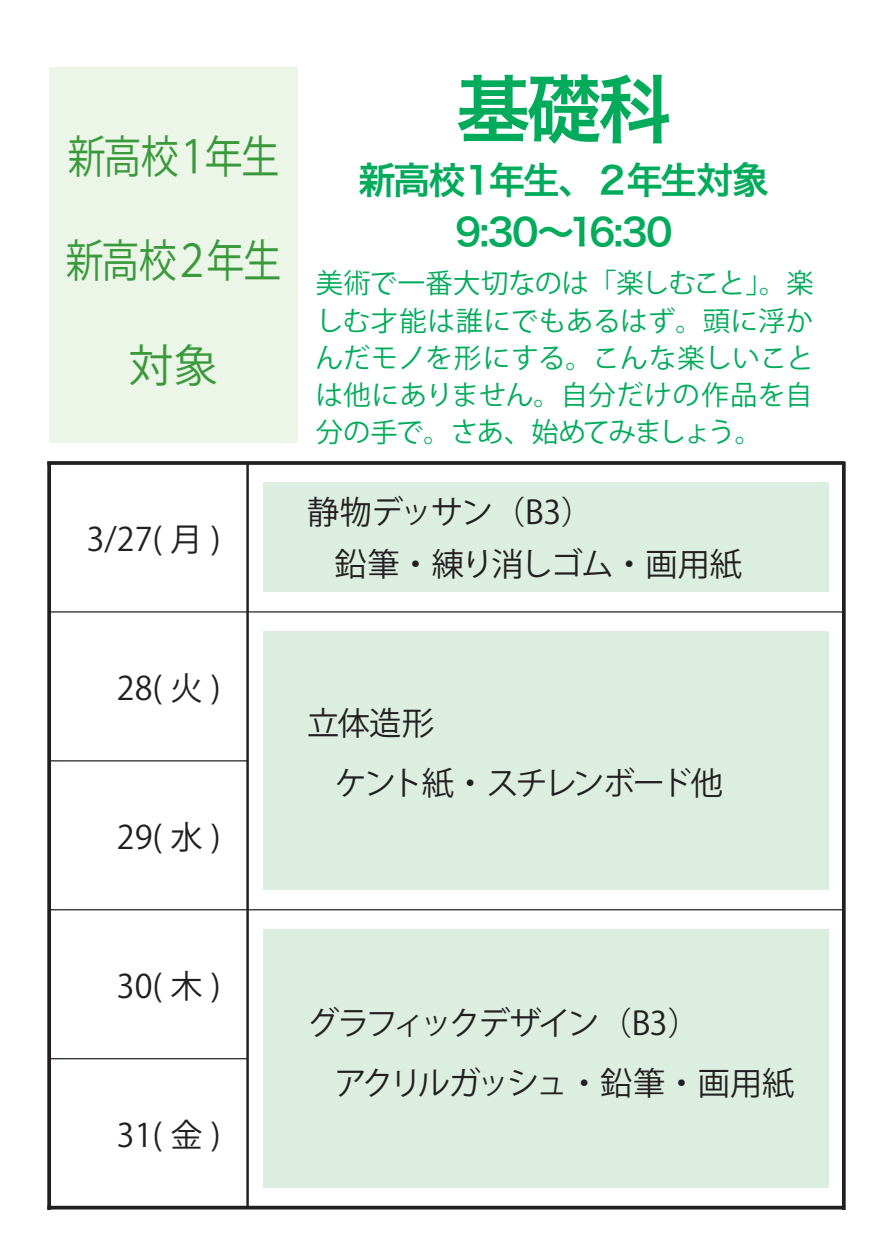
<style>
.page{position:relative;width:893px;height:1251px;background:#fff}
.page>*{position:absolute;margin:0;border:0;box-sizing:border-box;transform-origin:0 0}
.t1{font:74.55px "Hira Kaku Pro W6";color:#00ab5b}
.t2{font:44.8px "Koz Go Pro";letter-spacing:-.06em;color:#3a9a3b;scale:.85 1}
.t3{font:44.8px "Koz Go Pro";letter-spacing:-.06em;color:#3a9a3b}
.t4{font:37.1px/52.1px "Hira Kaku Pro W6";letter-spacing:-.07em;color:#00ab5b;text-align:center}
.t5{font:32.2px/52.1px "Koz Go Pro";letter-spacing:-.065em;color:#231f20}
.t6{font:32.2px/59.5px "Koz Go Pro";letter-spacing:-.095em;color:#231f20}
.t7{font:27.3px/37.1px "Koz Go Pro";letter-spacing:.005em;color:#00ab5b;text-align:justify}
</style>
<div class="page">
<svg style="left:47px;top:463px;width:4px;height:744px;fill:#231f20"></svg>
<div style="left:263px;top:482px;width:565px;height:110px;background:#dceee0"></div>
<div style="left:263px;top:631px;width:565px;height:258px;background:#dceee0"></div>
<div style="left:263px;top:929px;width:565px;height:258px;background:#dceee0"></div>
<hr style="left:49px;top:611px;width:794px;height:1px;background:#231f20">
<svg style="left:49px;top:461px;width:794px;height:4px;fill:#231f20"></svg>
<hr style="left:246px;top:463px;width:3px;height:744px;background:#231f20">
<svg style="left:842px;top:463px;width:4px;height:744px;fill:#231f20"></svg>
<hr style="left:49px;top:760px;width:199px;height:1px;background:#231f20">
<hr style="left:49px;top:908px;width:794px;height:2px;background:#231f20">
<hr style="left:49px;top:1057px;width:199px;height:2px;background:#231f20">
<svg style="left:49px;top:1205px;width:794px;height:4px;fill:#231f20"></svg>
<div style="left:50px;top:67px;width:248px;height:375px;background:#ebf5e8"></div>
<h2 class="t2" style="left:68px;top:127px;width:251px">新高校１年生</h2>
<h2 class="t2" style="left:66px;top:232px;width:255px">新高校２年生</h2>
<h2 class="t3" style="left:129px;top:336px;width:91px">対象</h2>
<p class="t5" style="left:87px;top:513px;width:135px">3/27( 月 )</p>
<h1 class="t1" style="left:456px;top:41px;width:217px">基礎科</h1>
<h3 class="t4" style="left:358px;top:152px;width:412px">新高校１年生、２年生対象<br>9:30～16:30</h3>
<p class="t7" style="left:316px;top:265px;width:499px">美術で一番大切なのは「楽しむこと」。楽しむ才能は誰にでもあるはず。頭に浮かんだモノを形にする。こんな楽しいことは他にありません。自分だけの作品を自分の手で。さあ、始めてみましょう。</p>
<p class="t5" style="left:334px;top:487px;width:409px;text-indent:-27px">静物デッサン（B3）<br>鉛筆・練り消しゴム・画用紙</p>
<p class="t5" style="left:117px;top:662px;width:105px">28( 火 )</p>
<p class="t5" style="left:117px;top:811px;width:105px">29( 水 )</p>
<p class="t5" style="left:334px;top:694px;width:390px;line-height:59.5px;text-indent:-27px">立体造形<br>ケント紙・スチレンボード他</p>
<p class="t5" style="left:117px;top:960px;width:105px">30( 木 )</p>
<p class="t5" style="left:117px;top:1109px;width:105px">31( 金 )</p>
<p class="t6" style="left:334px;top:994px;width:461px;text-indent:-27px">グラフィックデザイン（B3）<br>アクリルガッシュ・鉛筆・画用紙</p>
</div>
